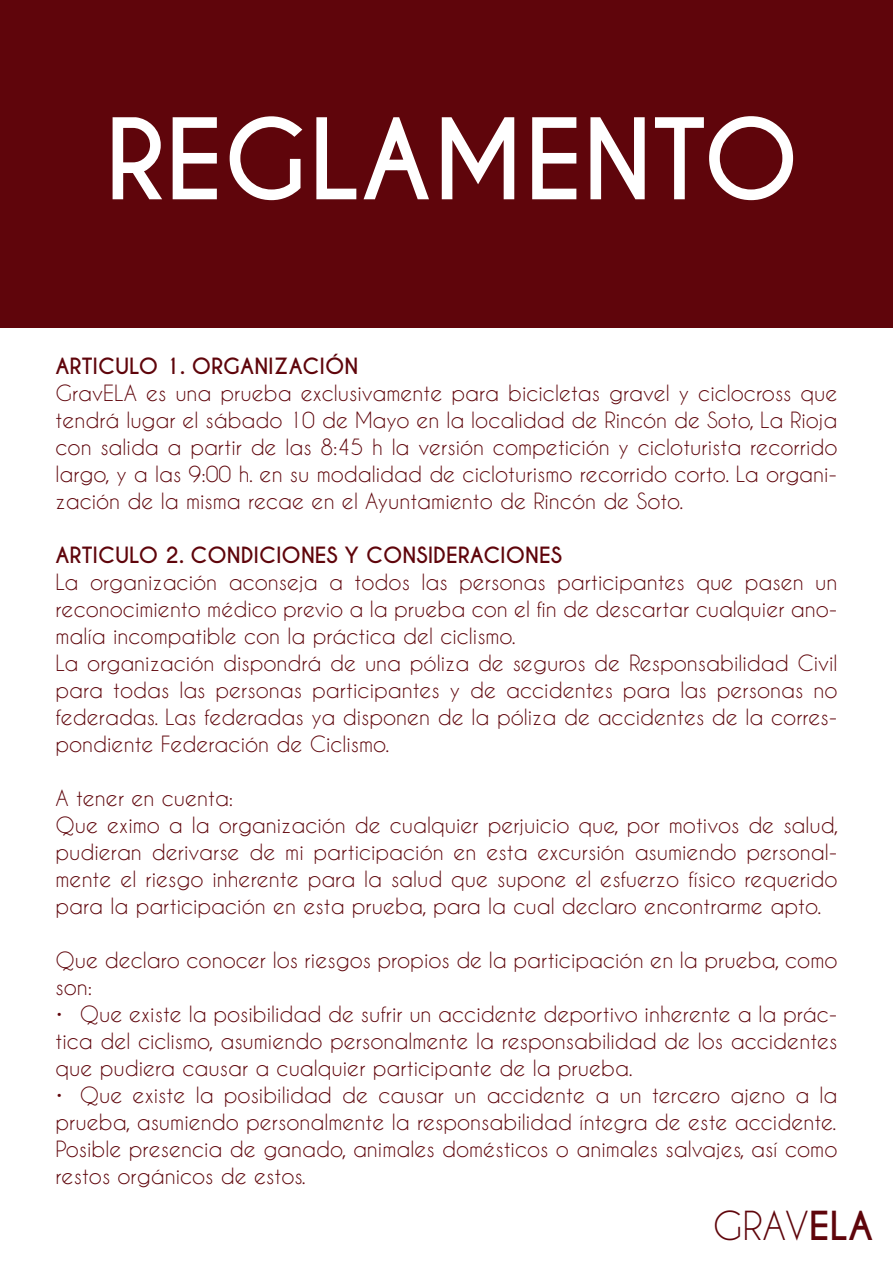
<style>
.page{position:relative;width:893px;height:1263px;background:#fff}
.page>*{position:absolute;margin:0;border:0;box-sizing:border-box;transform-origin:0 0}
.t1{font:700 105px "Caviar Dreams";color:#fff}
.t2{font:37.5px "Caviar Dreams";color:#5f050b}
.t3{font:21px/27px "Caviar Dreams";color:#5f050b;text-align:justify}
.t4{font:700 21px "Caviar Dreams";color:#5f050b}
.s1{font-weight:700}
</style>
<div class="page">
<div style="left:0;top:0;width:893px;height:327px;background:#5f050b"></div>
<h1 class="t1" style="left:105px;top:96px;width:696px">REGLAMENTO</h1>
<p class="t4" style="left:55px;top:353px;width:304px">ARTICULO 1. ORGANIZACIÓN</p>
<p class="t3" style="left:55px;top:379px;width:783px">GravELA es una prueba exclusivamente para bicicletas gravel y ciclocross que tendrá lugar el sábado 10 de Mayo en la localidad de Rincón de Soto, La Rioja con salida a partir de las 8:45 h la versión competición y cicloturista recorrido largo, y a las 9:00 h. en su modalidad de cicloturismo recorrido corto. La organi&shy;zación de la misma recae en el Ayuntamiento de Rincón de Soto.</p>
<p class="t4" style="left:55px;top:542px;width:508px">ARTICULO 2. CONDICIONES Y CONSIDERACIONES</p>
<p class="t3" style="left:55px;top:568px;width:783px;text-align:left">La organización aconseja a todos las personas participantes que pasen un reconocimiento médico previo a la prueba con el fin de descartar cualquier ano&shy;malía incompatible con la práctica del ciclismo.<br>La organización dispondrá de una póliza de seguros de Responsabilidad Civil para todas las personas participantes y de accidentes para las personas no federadas. Las federadas ya disponen de la póliza de accidentes de la corres&shy;pondiente Federación de Ciclismo.</p>
<p class="t3" style="left:55px;top:784px;width:784px;text-align:left">A tener en cuenta:<br>Que eximo a la organización de cualquier perjuicio que, por motivos de salud, pudieran derivarse de mi participación en esta excursión asumiendo personal&shy;mente el riesgo inherente para la salud que supone el esfuerzo físico requerido para la participación en esta prueba, para la cual declaro encontrarme apto.</p>
<p class="t3" style="left:55px;top:946px;width:783px">Que declaro conocer los riesgos propios de la participación en la prueba, como son:</p>
<p class="t3" style="left:55px;top:1000px;width:783px">• Que existe la posibilidad de sufrir un accidente deportivo inherente a la prác&shy;tica del ciclismo, asumiendo personalmente la responsabilidad de los accidentes que pudiera causar a cualquier participante de la prueba.</p>
<p class="t3" style="left:55px;top:1081px;width:783px">• Que existe la posibilidad de causar un accidente a un tercero ajeno a la prueba, asumiendo personalmente la responsabilidad íntegra de este accidente.<br>Posible presencia de ganado, animales domésticos o animales salvajes, así como restos orgánicos de estos.</p>
<h2 class="t2" style="left:713px;top:1203px;width:162px">GRAV<span class="s1">ELA</span></h2>
</div>
